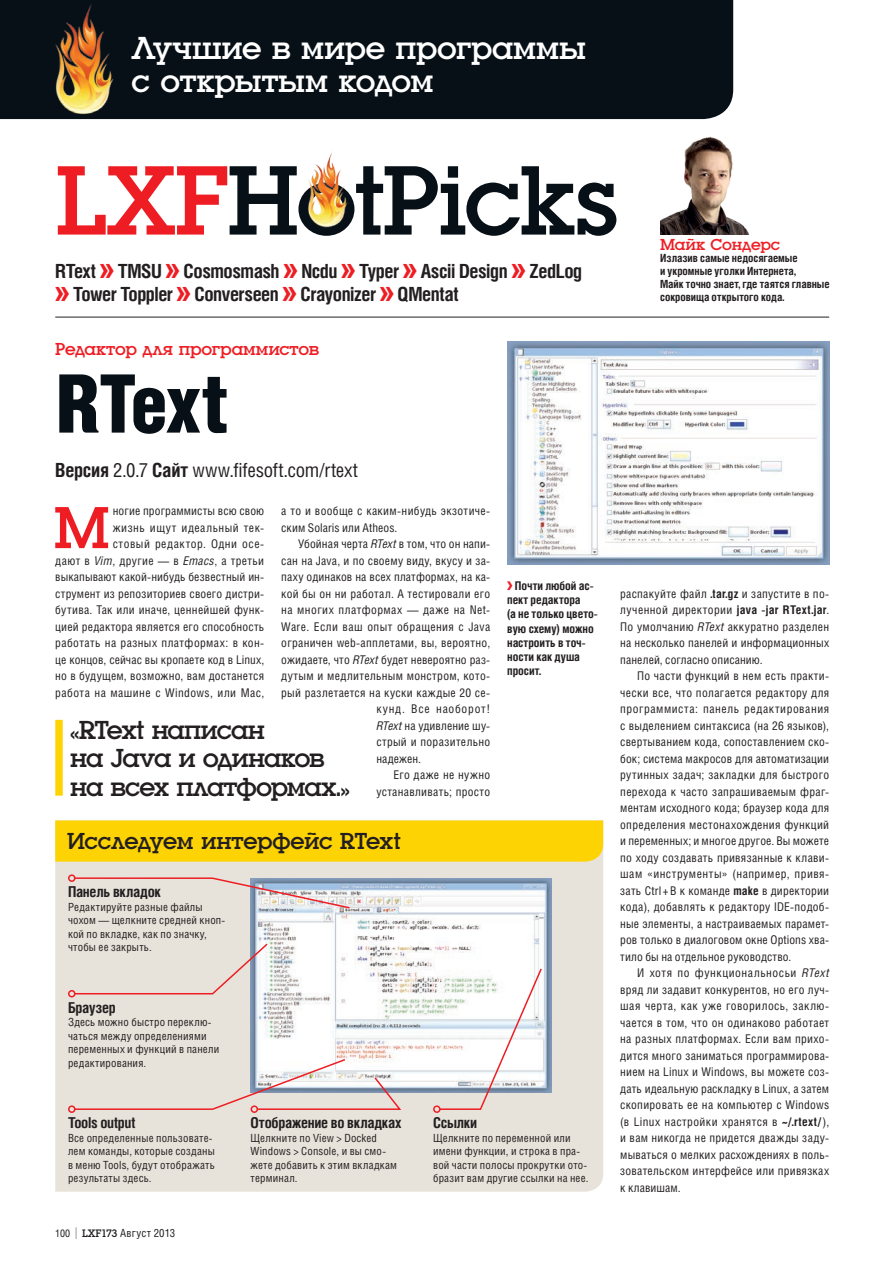
<style>
.page{position:relative;width:893px;height:1263px;background:#fff}
.page>*{position:absolute;margin:0;border:0;box-sizing:border-box;transform-origin:0 0}
.t1{font:102px "Luga";letter-spacing:-.02em;color:#071017}
.Head{font:900 81px "Helios Cond";letter-spacing:-.02em;color:#071017}
.Text_Drop3{font:61.2px "Luga";color:#ee1d23}
.t2{font:33px/33px "Luga";letter-spacing:-.005em;color:#fff}
.Quote{font:27px/28.5px "Luga";letter-spacing:-.04em;color:#231f20}
.Title{font:24px "Luga";letter-spacing:-.02em;color:#231f20}
.Lead_Contents{font:700 19.5px/22.5px "Helios Cond";letter-spacing:-.025em;color:#231f20}
.Lead{font:19.5px "Helios Cond";letter-spacing:-.01em;color:#231f20}
.Pre_Head{font:18px "Luga";letter-spacing:-.005em;color:#ee1d23}
.Name{font:16.5px "Luga";letter-spacing:-.005em;color:#ee1d23}
.Subhead{font:700 15px "Helios Cond";letter-spacing:-.02em;color:#231f20}
.Text_Indent{font:12px/16.5px "Helios Cond";letter-spacing:.02em;color:#231f20;text-align:justify}
.Text_Drop3-2{font:12px/16.5px "Helios Cond";letter-spacing:.02em;color:#231f20;text-align:right}
.Image_Caption{font:700 12px/14.2px "Helios Cond";letter-spacing:-.005em;color:#231f20}
.Text_Indent-2{font:12px "Helios Cond";letter-spacing:.065em;color:#231f20}
.Text{font:11.25px/13.5px "Helios Cond";letter-spacing:.015em;color:#231f20}
.Text-2{font:700 11.25px/12.8px "Helios Cond";letter-spacing:-.005em;color:#231f20}
.s1{color:#ee1d23}
.s2{font-family:"LXF";font-weight:400;color:#ee1d23}
.s3{font-weight:700}
.s4{font-style:italic}
.s5{font-size:10.5px}
.s6{font-size:16.35px}
.s7{font-family:"Luga"}
</style>
<div class="page">
<div style="left:55px;top:862px;width:548px;height:330px;background:#e8e3da"></div>
<div style="left:0;top:0;width:733px;height:119px;background:#071017"></div>
<img style="left:251px;top:878px;width:300px;height:215px">
<div style="left:55px;top:820px;width:548px;height:42px;background:#fed304"></div>
<img style="left:507px;top:342px;width:322px;height:223px">
<img style="left:660px;top:136px;width:89px;height:99px">
<img style="left:308px;top:152px;width:39px;height:75px">
<img style="left:54px;top:1px;width:61px;height:115px">
<div style="left:55px;top:720px;width:8px;height:76px;background:#fed304"></div>
<hr style="left:55px;top:317px;width:774px;height:1px;background:#231f20">
<svg style="left:73px;top:942px;width:196px;height:53px;background:#e5dcd5"></svg>
<div style="left:68px;top:990px;width:8px;height:7px;border:2px solid #ee1d23;border-radius:50%"></div>
<svg style="left:73px;top:877px;width:278px;height:33px;background:#d9d1d0"></svg>
<div style="left:68px;top:874px;width:8px;height:8px;border:2px solid #ee1d23;border-radius:50%"></div>
<div style="left:68px;top:1105px;width:8px;height:8px;border:2px solid #ee1d23;border-radius:50%"></div>
<svg style="left:73px;top:1058px;width:330px;height:53px"></svg>
<div style="left:251px;top:1105px;width:7px;height:8px;border:2px solid #ee1d23;border-radius:50%"></div>
<svg style="left:438px;top:967px;width:105px;height:144px"></svg>
<div style="left:433px;top:1105px;width:8px;height:8px;border:2px solid #ee1d23;border-radius:50%"></div>
<p class="t2" style="left:132px;top:32px;width:456px">Лучшие в мире программы с открытым кодом</p>
<p class="t1" style="left:55px;top:152px;width:565px"><span class="s1">LXF</span>HotPicks</p>
<p class="Lead_Contents" style="left:55px;top:259px;width:528px">RText <span class="s2">»</span> TMSU <span class="s2">»</span> Cosmosmash <span class="s2">»</span> Ncdu <span class="s2">»</span> Typer <span class="s2">»</span> Ascii Design <span class="s2">»</span> ZedLog <span class="s2">»</span> Tower Toppler <span class="s2">»</span> Converseen <span class="s2">»</span> Crayonizer <span class="s2">»</span> QMentat</p>
<p class="Pre_Head" style="left:55px;top:340px;width:266px">Редактор для программистов</p>
<p class="Head" style="left:55px;top:357px;width:174px">RText</p>
<p class="Lead" style="left:55px;top:458px;width:304px"><span class="s3">Версия</span> 2.0.7 <span class="s3">Сайт</span> www.fifesoft.com/rtext</p>
<p class="Name" style="left:660px;top:236px;width:122px">Майк Сондерс</p>
<p class="Text-2" style="left:660px;top:252px;width:171px">Излазив самые недосягаемые<br>и укромные уголки Интернета,<br>Майк точно знает, где таятся главные сокровища открытого кода.</p>
<p class="Text_Drop3-2" style="left:55px;top:502px;width:210px">ногие программисты всю свою<br>жизнь ищут идеальный тек-<br>стовый редактор. Одни осе-<br>дают в <span class="s4">Vim</span>, другие — в <span class="s4">Emacs</span>, а третьи выкапывают какой-нибудь безвестный ин&shy;струмент из репозиториев своего дистри&shy;бутива. Так или иначе, ценнейшей функ&shy;цией редактора является его способность работать на разных платформах: в кон&shy;це концов, сейчас вы кропаете код в Linux, но в будущем, возможно, вам достанется работа на машине с Windows, или Mac,</p>
<p class="Text_Drop3-2" style="left:281px;top:502px;width:210px;text-align:left">а то и вообще с каким-нибудь экзотиче&shy;ским Solaris или Atheos.</p>
<p class="Text_Drop3" style="left:54px;top:498px;width:57px">М</p>
<p class="Text_Indent" style="left:298px;top:535px;width:192px">Убойная черта <span class="s4">RText</span> в том, что он напи-</p>
<p class="Text_Indent" style="left:281px;top:552px;width:209px">сан на Java, и по своему виду, вкусу и за-</p>
<p class="Text_Indent" style="left:281px;top:568px;width:209px">паху одинаков на всех платформах, на ка-</p>
<p class="Text_Indent" style="left:281px;top:585px;width:210px">кой бы он ни работал. А тестировали его</p>
<p class="Text_Indent" style="left:281px;top:601px;width:210px">на многих платформах — даже на Net-</p>
<p class="Text_Indent" style="left:281px;top:618px;width:210px">Ware. Если ваш опыт обращения с Java</p>
<p class="Text_Indent" style="left:281px;top:634px;width:210px">ограничен web-апплетами, вы, вероятно,</p>
<p class="Text_Indent" style="left:281px;top:651px;width:209px">ожидаете, что <span class="s4">RText</span> будет невероятно раз-</p>
<p class="Text_Indent" style="left:281px;top:667px;width:209px">дутым и медлительным монстром, кото-</p>
<p class="Text_Indent" style="left:281px;top:684px;width:209px">рый разлетается на куски каждые 20 се-</p>
<p class="Text_Indent-2" style="left:376px;top:702px;width:115px">кунд. Все наоборот!</p>
<p class="Text_Indent" style="left:376px;top:717px;width:115px"><span class="s4">RText</span> на удивление шу-</p>
<p class="Text_Indent" style="left:376px;top:733px;width:115px">стрый и поразительно</p>
<p class="Text_Indent" style="left:376px;top:750px;width:46px">надежен.</p>
<p class="Text_Indent" style="left:376px;top:766px;width:115px;text-align:right">Его даже не нужно устанавливать; просто</p>
<p class="Quote" style="left:70px;top:716px;width:281px">«RText написан<br>на Java и одинаков на всех платформах.»</p>
<p class="Title" style="left:67px;top:830px;width:335px">Исследуем интерфейс RText</p>
<p class="Subhead" style="left:68px;top:883px;width:94px">Панель вкладок</p>
<p class="Text" style="left:68px;top:900px;width:158px">Редактируйте разные файлы чохом — щелкните средней кноп&shy;кой по вкладке, как по значку, чтобы ее закрыть.</p>
<p class="Image_Caption" style="left:507px;top:578px;width:91px"><span class="s2">&gt;</span> Почти любой ас&shy;пект редактора<br>(а не только цвето&shy;вую схему) можно настроить в точ&shy;ности как душа просит.</p>
<p class="Subhead" style="left:68px;top:998px;width:49px">Браузер</p>
<p class="Text" style="left:68px;top:1015px;width:153px">Здесь можно быстро переклю&shy;чаться между определениями переменных и функций в панели редактирования.</p>
<p class="Subhead" style="left:68px;top:1114px;width:69px">Tools output</p>
<p class="Text" style="left:68px;top:1131px;width:148px">Все определенные пользовате&shy;лем команды, которые созданы в меню Tools, будут отображать результаты здесь.</p>
<p class="Text" style="left:55px;top:1226px;width:121px"><span class="s5">100</span> <span class="s6">|</span> <span class="s7">LXF173</span> Август 2013</p>
<p class="Subhead" style="left:251px;top:1114px;width:153px">Отображение во вкладках</p>
<p class="Text" style="left:251px;top:1131px;width:148px">Щелкните по View &gt; Docked<br>Windows &gt; Console, и вы смо&shy;жете добавить к этим вкладкам терминал.</p>
<p class="Subhead" style="left:433px;top:1114px;width:46px">Ссылки</p>
<p class="Text" style="left:433px;top:1131px;width:157px">Щелкните по переменной или имени функции, и строка в пра&shy;вой части полосы прокрутки ото&shy;бразит вам другие ссылки на нее.</p>
<p class="Text_Indent" style="left:620px;top:585px;width:210px">распакуйте файл <span class="s3">.tar.gz</span> и запустите в по&shy;лученной директории <span class="s3">java -jar RText.jar</span>.<br>По умолчанию <span class="s4">RText</span> аккуратно разделен на несколько панелей и информационных панелей, согласно описанию.</p>
<p class="Text_Indent" style="left:620px;top:667px;width:210px;text-indent:17px">По части функций в нем есть практи&shy;чески все, что полагается редактору для программиста: панель редактирования с выделением синтаксиса (на 26 языков), свертыванием кода, сопоставлением ско&shy;бок; система макросов для автоматизации рутинных задач; закладки для быстрого перехода к часто запрашиваемым фраг&shy;ментам исходного кода; браузер кода для определения местонахождения функций и переменных; и многое другое. Вы можете по ходу создавать привязанные к клави&shy;шам «инструменты» (например, привя&shy;зать Ctrl+B к команде <span class="s3">make</span> в директории кода), добавлять к редактору IDE-подоб&shy;ные элементы, а настраиваемых парамет&shy;ров только в диалоговом окне Options хва&shy;тило бы на отдельное руководство.</p>
<p class="Text_Indent" style="left:620px;top:964px;width:210px;text-indent:17px">И хотя по функциональносьи <span class="s4">RText </span>вряд ли задавит конкурентов, но его луч&shy;шая черта, как уже говорилось, заклю&shy;чается в том, что он одинаково работает на разных платформах. Если вам прихо&shy;дится много заниматься программирова&shy;нием на Linux и Windows, вы можете соз&shy;дать идеальную раскладку в Linux, а затем скопировать ее на компьютер с Windows (в Linux настройки хранятся в <span class="s3">~/.rtext/</span>), и вам никогда не придется дважды заду&shy;мываться о мелких расхождениях в поль&shy;зовательском интерфейсе или привязках к клавишам.</p>
</div>
